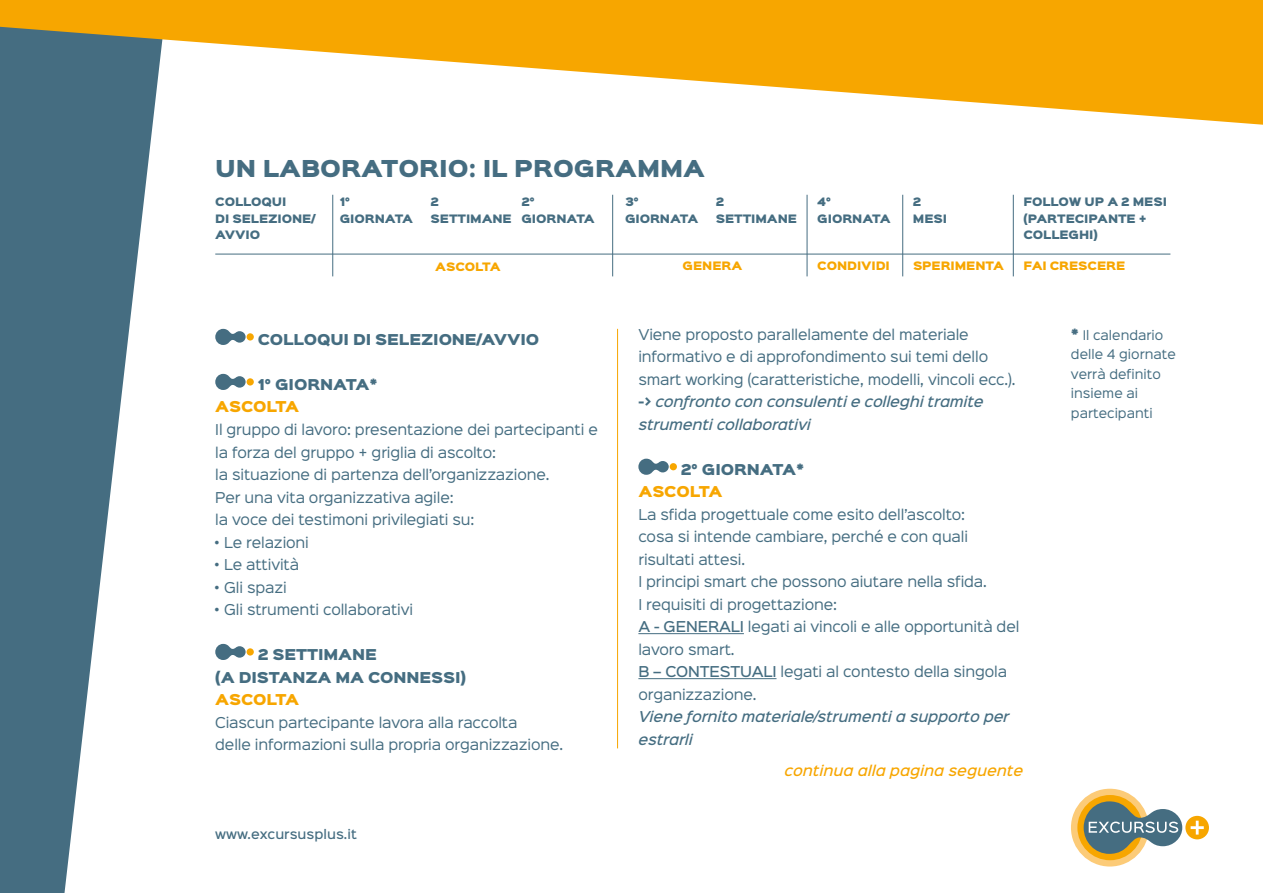
<style>
.page{position:relative;width:1263px;height:893px;background:#fff}
.page>*{position:absolute;margin:0;border:0;box-sizing:border-box;transform-origin:0 0}
.t1{font:21px "Sinkin Sans 900 X Black";color:#456d81}
.t2{font:13.5px/22.5px "Sinkin Sans 400";letter-spacing:-.01em;color:#456d81}
.t3{font:italic 500 13.5px/22.5px "Sinkin Sans 500";letter-spacing:-.01em;color:#456d81}
.t4{font:13.5px/22.5px "Sinkin Sans 900 X Black";letter-spacing:-.01em;color:#456d81}
.t5{font:italic 500 13.5px "Sinkin Sans 500";color:#f7a600}
.t6{font:13.5px "Sinkin Sans 900 X Black";letter-spacing:-.01em;color:#f7a600}
.t7{font:12px/19.5px "Sinkin Sans 400";color:#456d81}
.t8{font:500 12px "Sinkin Sans 500";color:#456d81}
.t9{font:10.5px/16.5px "Sinkin Sans 900 X Black";letter-spacing:-.01em;color:#456d81}
.t10{font:10.5px "Sinkin Sans 900 X Black";letter-spacing:-.01em;color:#f7a600}
.s1{font-family:"Sinkin Sans 700";font-weight:700;font-style:normal}
.s2{font-family:"Sinkin Sans 500";font-weight:500}
.s3{font-family:"Sinkin Sans 900 X Black";font-size:13.5px}
</style>
<div class="page">
<svg style="left:0;top:125px;width:153px;height:768px;fill:#456d81"></svg>
<svg style="left:0;top:0;width:1263px;height:125px;fill:#f7a600"></svg>
<svg style="left:215px;top:329px;width:31px;height:16px"></svg>
<div style="left:247px;top:333px;width:7px;height:8px;background:#f7a600;border-radius:50%"></div>
<svg style="left:215px;top:374px;width:31px;height:16px"></svg>
<div style="left:247px;top:378px;width:7px;height:8px;background:#f7a600;border-radius:50%"></div>
<svg style="left:215px;top:644px;width:31px;height:16px"></svg>
<div style="left:247px;top:648px;width:7px;height:8px;background:#f7a600;border-radius:50%"></div>
<hr style="left:638px;top:633px;width:106px;height:1px;background:#456d81">
<hr style="left:638px;top:678px;width:138px;height:1px;background:#456d81">
<svg style="left:638px;top:459px;width:31px;height:16px"></svg>
<div style="left:670px;top:463px;width:7px;height:7px;background:#f7a600;border-radius:50%"></div>
<div style="left:1071px;top:789px;width:78px;height:77px;background:#fccb78;border-radius:50%"></div>
<div style="left:1077px;top:795px;width:65px;height:65px;background:#f7a600;border-radius:50%"></div>
<svg style="left:1084px;top:801px;width:98px;height:53px"></svg>
<div style="left:1185px;top:816px;width:24px;height:23px;background:#f7a600;border-radius:50%"></div>
<svg style="left:1190px;top:821px;width:14px;height:14px"></svg>
<hr style="left:617px;top:329px;width:1px;height:419px;background:#f7a600">
<hr style="left:215px;top:254px;width:955px;height:1px;background:#456d81">
<hr style="left:332px;top:195px;width:1px;height:81px;background:#456d81">
<hr style="left:612px;top:195px;width:1px;height:81px;background:#456d81">
<hr style="left:807px;top:195px;width:1px;height:81px;background:#456d81">
<hr style="left:902px;top:195px;width:1px;height:81px;background:#456d81">
<hr style="left:1013px;top:195px;width:1px;height:81px;background:#456d81">
<h1 class="t1" style="left:215px;top:157px;width:491px">UN LABORATORIO: IL PROGRAMMA</h1>
<p class="t9" style="left:215px;top:194px;width:101px">COLLOQUI<br>DI SELEZIONE/<br>AVVIO</p>
<p class="t9" style="left:340px;top:194px;width:75px">1°<br>GIORNATA</p>
<p class="t9" style="left:431px;top:194px;width:83px">2<br>SETTIMANE</p>
<p class="t9" style="left:521px;top:194px;width:75px">2°<br>GIORNATA</p>
<p class="t10" style="left:435px;top:261px;width:67px">ASCOLTA</p>
<p class="t4" style="left:258px;top:329px;width:283px">COLLOQUI DI SELEZIONE/AVVIO</p>
<p class="t4" style="left:258px;top:374px;width:121px">1° GIORNATA*</p>
<p class="t6" style="left:215px;top:400px;width:86px">ASCOLTA</p>
<p class="t2" style="left:215px;top:417px;width:384px">Il gruppo di lavoro: presentazione dei partecipanti e la forza del gruppo + griglia di ascolto:<br>la situazione di partenza dell’organizzazione.<br>Per una vita organizzativa agile:<br>la voce dei testimoni privilegiati su:</p>
<p class="t2" style="left:215px;top:530px;width:95px">• Le relazioni</p>
<p class="t2" style="left:215px;top:552px;width:85px">• Le attività</p>
<p class="t2" style="left:215px;top:575px;width:73px">• Gli spazi</p>
<p class="t2" style="left:215px;top:597px;width:199px">• Gli strumenti collaborativi</p>
<p class="t4" style="left:215px;top:644px;width:252px;text-indent:42px">2 SETTIMANE<br>(A DISTANZA MA CONNESSI)</p>
<p class="t6" style="left:215px;top:692px;width:86px">ASCOLTA</p>
<p class="t2" style="left:215px;top:710px;width:350px">Ciascun partecipante lavora alla raccolta<br>delle informazioni sulla propria organizzazione.</p>
<p class="t8" style="left:215px;top:824px;width:143px">www.excursusplus.it</p>
<p class="t9" style="left:625px;top:194px;width:75px">3°<br>GIORNATA</p>
<p class="t9" style="left:716px;top:194px;width:83px">2<br>SETTIMANE</p>
<p class="t9" style="left:817px;top:194px;width:75px">4°<br>GIORNATA</p>
<p class="t9" style="left:913px;top:194px;width:36px">2<br>MESI</p>
<p class="t9" style="left:1023px;top:194px;width:145px">FOLLOW UP A 2 MESI (PARTECIPANTE +<br>COLLEGHI)</p>
<p class="t10" style="left:683px;top:261px;width:61px">GENERA</p>
<p class="t10" style="left:817px;top:260px;width:74px">CONDIVIDI</p>
<p class="t10" style="left:913px;top:260px;width:93px">SPERIMENTA</p>
<p class="t10" style="left:1023px;top:260px;width:103px">FAI CRESCERE</p>
<p class="t2" style="left:638px;top:322px;width:379px">Viene proposto parallelamente del materiale informativo e di approfondimento sui temi dello smart working (caratteristiche, modelli, vincoli ecc.).</p>
<p class="t3" style="left:638px;top:389px;width:347px"><span class="s1">-&gt;</span> confronto con consulenti e colleghi tramite strumenti collaborativi</p>
<p class="t4" style="left:681px;top:459px;width:125px">2° GIORNATA*</p>
<p class="t6" style="left:638px;top:485px;width:86px">ASCOLTA</p>
<p class="t2" style="left:638px;top:502px;width:382px">La sfida progettuale come esito dell’ascolto:<br>cosa si intende cambiare, perché e con quali risultati attesi.<br>I principi smart che possono aiutare nella sfida.<br>I requisiti di progettazione:<br><span class="s2">A - GENERALI</span> legati ai vincoli e alle opportunità del lavoro smart.<br><span class="s2">B – CONTESTUALI</span> legati al contesto della singola organizzazione.</p>
<p class="t3" style="left:638px;top:704px;width:372px">Viene fornito materiale/strumenti a supporto per estrarli</p>
<p class="t5" style="left:784px;top:759px;width:240px">continua alla pagina seguente</p>
<p class="t7" style="left:1071px;top:324px;width:107px"><span class="s3">*</span> Il calendario delle 4 giornate verrà definito insieme ai partecipanti</p>
</div>
